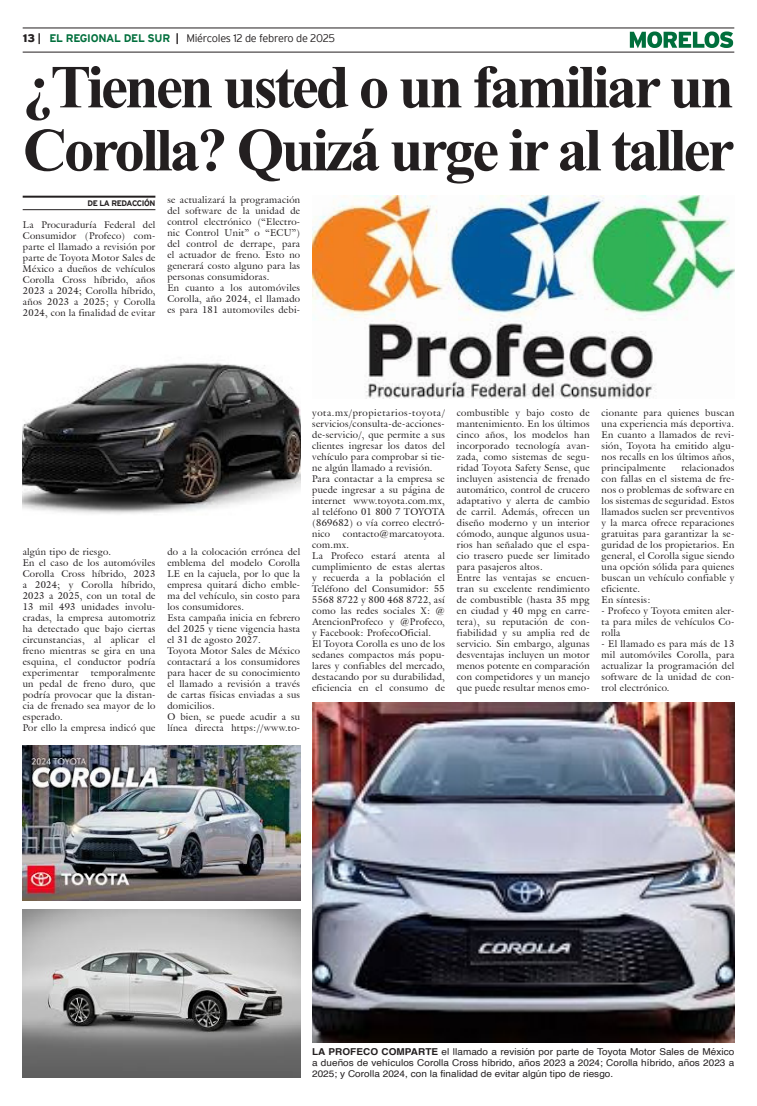
<style>
.page{position:relative;width:757px;height:1106px;background:#fff}
.page>*{position:absolute;margin:0;border:0;box-sizing:border-box;transform-origin:0 0}
.Cabeza_01{font:700 61px "Times New Roman";letter-spacing:-.05em;color:#231f20}
.t1{font:300 11px "Interstate";letter-spacing:-.025em;color:#231f20}
.t2{font:9.5px/11px "Galliard IT Cby BT";letter-spacing:.03em;color:#231f20;text-align:justify}
.Pie_de_foto{font:9.5px/11px "Helvetica";letter-spacing:.005em;color:#231f20;text-align:justify;scale:1.05 1}
.t3{font:700 8px "Interstate";letter-spacing:-.05em;color:#231f20}
.s1{font-weight:900}
.s2{font-weight:700}
.s3{font-weight:700;color:#006f3c}
</style>
<div class="page">
<hr style="left:23px;top:28px;width:711px;height:1px;background:#231f20">
<hr style="left:23px;top:52px;width:711px;height:1px;background:#231f20">
<svg style="left:630px;top:31px;width:103px;height:17px"></svg>
<hr style="left:23px;top:196px;width:132px;height:2px;background:#231f20">
<hr style="left:23px;top:209px;width:132px;height:1px;background:#231f20">
<img style="left:23px;top:363px;width:277px;height:151px">
<img style="left:312px;top:196px;width:422px;height:203px">
<img style="left:312px;top:702px;width:422px;height:340px">
<img style="left:23px;top:909px;width:277px;height:168px">
<img style="left:23px;top:745px;width:277px;height:155px">
<p class="t1" style="left:23px;top:32px;width:314px"><span class="s1">13</span> <span class="s2">|</span> <span class="s3">EL REGIONAL DEL SUR</span> <span class="s2">|</span> Miércoles 12 de febrero de 2025</p>
<p class="Cabeza_01" style="left:23px;top:43px;width:712px">¿Tienen usted o un familiar un</p>
<p class="Cabeza_01" style="left:23px;top:106px;width:713px">Corolla? Quizá urge ir al taller</p>
<p class="t3" style="left:87px;top:199px;width:69px">DE LA REDACCIÓN</p>
<p class="t2" style="left:167px;top:194px;width:134px">se actualizará la programación del software de la unidad de control electrónico (“Electro&shy;nic Control Unit” o “ECU”) del control de derrape, para el actuador de freno. Esto no generará costo alguno para las personas consumidoras.</p>
<p class="t2" style="left:167px;top:282px;width:134px">En cuanto a los automóviles Corolla, año 2024, el llamado es para 181 automoviles debi-</p>
<p class="t2" style="left:23px;top:219px;width:134px">La Procuraduría Federal del Consumidor (Profeco) com&shy;parte el llamado a revisión por parte de Toyota Motor Sales de México a dueños de vehículos Corolla Cross híbrido, años 2023 a 2024; Corolla híbrido, años 2023 a 2025; y Corolla 2024, con la finalidad de evitar</p>
<p class="t2" style="left:23px;top:546px;width:90px">algún tipo de riesgo.</p>
<p class="t2" style="left:23px;top:557px;width:134px">En el caso de los automóviles Corolla Cross híbrido, 2023 a 2024; y Corolla híbrido, 2023 a 2025, con un total de 13 mil 493 unidades involu&shy;cradas, la empresa automotriz ha detectado que bajo ciertas circunstancias, al aplicar el freno mientras se gira en una esquina, el conductor podría experimentar</p>
<p class="t2" style="left:23px;top:667px;width:134px;text-indent:68px">temporalmente un pedal de freno duro, que podría provocar que la distan&shy;cia de frenado sea mayor de lo esperado.</p>
<p class="t2" style="left:23px;top:722px;width:134px">Por ello la empresa indicó que</p>
<p class="t2" style="left:167px;top:546px;width:134px">do a la colocación errónea del emblema del modelo Corolla LE en la cajuela, por lo que la empresa quitará dicho emble&shy;ma del vehículo, sin costo para los consumidores.</p>
<p class="t2" style="left:167px;top:612px;width:134px">Esta campaña inicia en febrero del 2025 y tiene vigencia hasta el 31 de agosto 2027.</p>
<p class="t2" style="left:167px;top:645px;width:134px">Toyota Motor Sales de México contactará a los consumidores para hacer de su conocimiento el llamado a revisión a través de cartas físicas enviadas a sus domicilios.</p>
<p class="t2" style="left:167px;top:711px;width:134px">O bien, se puede acudir a su línea directa https://www.to-</p>
<p class="t2" style="left:312px;top:407px;width:134px">yota.mx/propietarios-toyota/ servicios/consulta-de-acciones&shy;de-servicio/, que permite a sus clientes ingresar los datos del vehículo para comprobar si tie&shy;ne algún llamado a revisión.</p>
<p class="t2" style="left:312px;top:473px;width:134px">Para contactar a la empresa se puede ingresar a su página de internet www.toyota.com.mx, al teléfono 01 800 7 TOYOTA (869682) o vía correo electró&shy;nico</p>
<p class="t2" style="left:312px;top:528px;width:134px;text-indent:31px">contacto@marcatoyota. com.mx.</p>
<p class="t2" style="left:312px;top:550px;width:134px">La Profeco estará atenta al cumplimiento de estas alertas y recuerda a la población el Teléfono del Consumidor: 55<br>5568 8722 y 800 468 8722, así como las redes sociales X: @ AtencionProfeco y @Profeco, y Facebook: ProfecoOficial.</p>
<p class="t2" style="left:312px;top:638px;width:134px">El Toyota Corolla es uno de los sedanes compactos más popu&shy;lares y confiables del mercado, destacando por su durabilidad, eficiencia en el consumo de</p>
<p class="t2" style="left:457px;top:407px;width:134px">combustible y bajo costo de mantenimiento. En los últimos cinco años, los modelos han incorporado tecnología avan&shy;zada, como sistemas de segu&shy;ridad Toyota Safety Sense, que incluyen asistencia de frenado automático, control de crucero adaptativo y alerta de cambio de carril. Además, ofrecen un diseño moderno y un interior cómodo, aunque algunos usua&shy;rios han señalado que el espa&shy;cio trasero puede ser limitado para pasajeros altos.</p>
<p class="t2" style="left:457px;top:572px;width:134px">Entre las ventajas se encuen&shy;tran su excelente rendimiento de combustible (hasta 35 mpg en ciudad y 40 mpg en carre&shy;tera), su reputación de con&shy;fiabilidad y su amplia red de servicio. Sin embargo, algunas desventajas incluyen un motor menos potente en comparación con competidores y un manejo que puede resultar menos emo-</p>
<p class="t2" style="left:601px;top:407px;width:134px">cionante para quienes buscan una experiencia más deportiva.</p>
<p class="t2" style="left:601px;top:429px;width:134px">En cuanto a llamados de revi&shy;sión, Toyota ha emitido algu&shy;nos recalls en los últimos años, principalmente</p>
<p class="t2" style="left:601px;top:462px;width:134px;text-indent:80px">relacionados con fallas en el sistema de fre&shy;nos o problemas de software en los sistemas de seguridad. Estos llamados suelen ser preventivos y la marca ofrece reparaciones gratuitas para garantizar la se&shy;guridad de los propietarios. En general, el Corolla sigue siendo una opción sólida para quienes buscan un vehículo confiable y eficiente.</p>
<p class="t2" style="left:601px;top:594px;width:51px">En síntesis:</p>
<p class="t2" style="left:601px;top:605px;width:134px">- Profeco y Toyota emiten aler&shy;ta para miles de vehículos Co&shy;rolla</p>
<p class="t2" style="left:601px;top:638px;width:134px">- El llamado es para más de 13 mil automóviles Corolla, para actualizar la programación del software de la unidad de con&shy;trol electrónico.</p>
<p class="Pie_de_foto" style="left:312px;top:1046px;width:403px"><span class="s2">LA PROFECO COMPARTE</span> el llamado a revisión por parte de Toyota Motor Sales de México a dueños de vehículos Corolla Cross híbrido, años 2023 a 2024; Corolla híbrido, años 2023 a 2025; y Corolla 2024, con la finalidad de evitar algún tipo de riesgo.</p>
</div>
